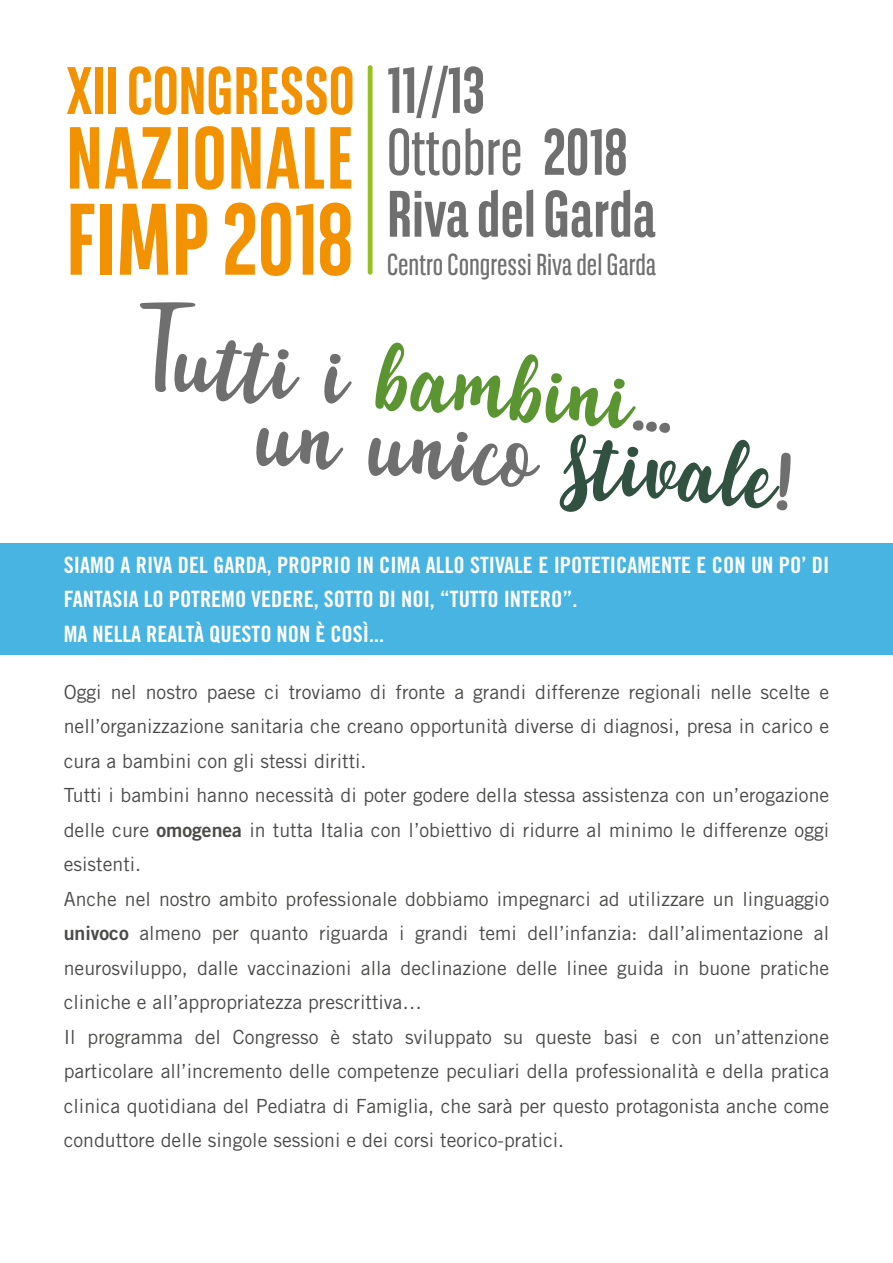
<style>
.page{position:relative;width:893px;height:1263px;background:#fff}
.page>*{position:absolute;margin:0;border:0;box-sizing:border-box;transform-origin:0 0}
.t1{font:118.65px "pequescript";color:#706f6f}
.t2{font:700 101.4px "BNPP Sans Condensed";color:#f39200}
.t3{font:700 87.75px "BNPP Sans Condensed";letter-spacing:.015em;color:#f39200}
.t4{font:700 66.9px "BNPP Sans Condensed";color:#f39200}
.t5{font:700 65.55px/61.9px "BNPP Sans Condensed";color:#706f6f}
.t6{font:30.3px "BNPP Sans Condensed";color:#706f6f}
.t7{font:22.5px/34.5px "Trade Gothic LT Std Bd Cn 20";color:#fff}
.t8{font:19.5px/34.5px "Trade Gothic LT Std";color:#4a4a49}
.s1{font-weight:400}
.s2{color:#5b9531}
.s3{color:#315241}
.s4{font-family:"Trade Gothic LT Std Bd 2"}
</style>
<div class="page">
<div style="left:0;top:543px;width:893px;height:112px;background:#47b4e2"></div>
<div style="left:368px;top:67px;width:5px;height:205px;background:#95c11f"></div>
<h3 class="t4" style="left:66px;top:52px;width:290px">XII CONGRESSO</h3>
<h3 class="t3" style="left:66px;top:107px;width:289px">NAZIONALE</h3>
<h2 class="t2" style="left:66px;top:180px;width:289px">FIMP 2018</h2>
<h3 class="t5" style="left:387px;top:59px;width:270px">11//13<br><span class="s1">Ottobre</span> 2018<br>RIVA DEL GARDA</h3>
<h3 class="t6" style="left:387px;top:245px;width:271px">Centro Congressi Riva del Garda</h3>
<h1 class="t1" style="left:155px;top:290px;width:528px;rotate:5deg">Tutti i <span class="s2">bambini</span>...</h1>
<h1 class="t1" style="left:264px;top:367px;width:536px;rotate:5deg">un unico <span class="s3">stivale</span>!</h1>
<p class="t7" style="left:64px;top:547px;width:767px">SIAMO A RIVA DEL GARDA, PROPRIO IN CIMA ALLO STIVALE E IPOTETICAMENTE E CON UN PO’ DI<br>FANTASIA LO POTREMO VEDERE, SOTTO DI NOI, “TUTTO INTERO”.<br>MA NELLA REALTÀ QUESTO NON È COSÌ...</p>
<p class="t8" style="left:64px;top:674px;width:767px">Oggi nel nostro paese ci troviamo di fronte a grandi differenze regionali nelle scelte e nell’organizzazione sanitaria che creano opportunità diverse di diagnosi, presa in carico e cura a bambini con gli stessi diritti.<br>Tutti i bambini hanno necessità di poter godere della stessa assistenza con un’erogazione delle cure <span class="s4">omogenea</span> in tutta Italia con l’obiettivo di ridurre al minimo le differenze oggi esistenti.<br>Anche nel nostro ambito professionale dobbiamo impegnarci ad utilizzare un linguaggio <span class="s4">univoco</span> almeno per quanto riguarda i grandi temi dell’infanzia: dall’alimentazione al neurosviluppo, dalle vaccinazioni alla declinazione delle linee guida in buone pratiche cliniche e all’appropriatezza prescrittiva…<br>Il programma del Congresso è stato sviluppato su queste basi e con un’attenzione particolare all’incremento delle competenze peculiari della professionalità e della pratica clinica quotidiana del Pediatra di Famiglia, che sarà per questo protagonista anche come conduttore delle singole sessioni e dei corsi teorico-pratici.</p>
</div>
